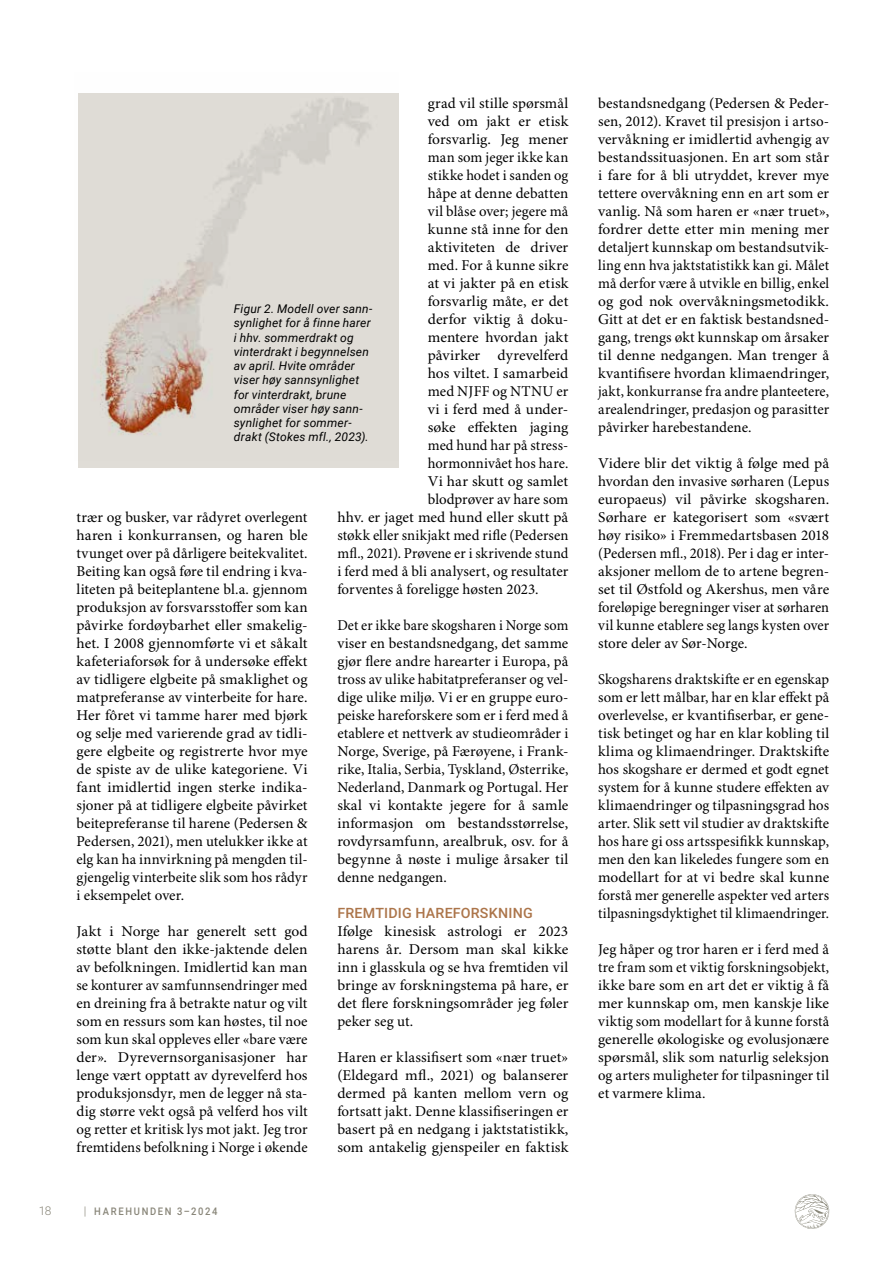
<style>
.page{position:relative;width:893px;height:1263px;background:#fff}
.page>*{position:absolute;margin:0;border:0;box-sizing:border-box;transform-origin:0 0}
.t1{font:15px/18px "Minion Pro";letter-spacing:.005em;color:#000;text-align:justify}
.t2{font:15px/18px "Minion Pro";letter-spacing:.005em;color:#000;text-align:justify;scale:.95 1}
.t3{font:15px "Minion Pro";letter-spacing:.005em;color:#000;scale:.96 1}
.t4{font:500 14.25px "Roboto";letter-spacing:.015em;color:#ac754a}
.t5{font:italic 12px/14.2px "Roboto";letter-spacing:.02em;color:#000}
.t6{font:300 12px "Roboto";color:#898679}
.t7{font:500 10.5px "Roboto";letter-spacing:.18em;color:#898679;scale:.9 1}
.s1{font-weight:300;font-size:12px}
</style>
<div class="page">
<img style="left:78px;top:93px;width:320px;height:368px">
<svg style="left:794px;top:1194px;width:36px;height:35px"></svg>
<p class="t1" style="left:428px;top:95px;width:142px">grad vil stille spørsmål</p>
<p class="t1" style="left:428px;top:113px;width:142px">ved om jakt er etisk</p>
<p class="t1" style="left:428px;top:131px;width:142px">forsvarlig. Jeg mener</p>
<p class="t1" style="left:428px;top:149px;width:142px">man som jeger ikke kan</p>
<p class="t3" style="left:428px;top:166px;width:148px">stikke hodet i sanden og</p>
<p class="t1" style="left:428px;top:185px;width:142px">håpe at denne debatten</p>
<p class="t1" style="left:428px;top:203px;width:142px">vil blåse over; jegere må</p>
<p class="t1" style="left:428px;top:221px;width:142px">kunne stå inne for den</p>
<p class="t1" style="left:428px;top:239px;width:142px">aktiviteten de driver</p>
<p class="t1" style="left:428px;top:257px;width:142px">med. For å kunne sikre</p>
<p class="t1" style="left:428px;top:275px;width:142px">at vi jakter på en etisk</p>
<p class="t1" style="left:428px;top:293px;width:142px">forsvarlig måte, er det</p>
<p class="t1" style="left:428px;top:311px;width:142px">derfor viktig å doku-</p>
<p class="t1" style="left:428px;top:329px;width:142px">mentere hvordan jakt</p>
<p class="t1" style="left:428px;top:347px;width:142px">påvirker dyrevelferd</p>
<p class="t1" style="left:428px;top:365px;width:142px">hos viltet. I samarbeid</p>
<p class="t1" style="left:428px;top:383px;width:142px">med NJFF og NTNU er</p>
<p class="t1" style="left:428px;top:401px;width:142px">vi i ferd med å under-</p>
<p class="t1" style="left:428px;top:419px;width:142px">søke effekten jaging</p>
<p class="t1" style="left:428px;top:437px;width:142px">med hund har på stress-</p>
<p class="t1" style="left:428px;top:455px;width:142px">hormonnivået hos hare.</p>
<p class="t1" style="left:428px;top:473px;width:142px">Vi har skutt og samlet</p>
<p class="t1" style="left:428px;top:491px;width:142px">blodprøver av hare som</p>
<p class="t1" style="left:337px;top:509px;width:233px">hhv. er jaget med hund eller skutt på</p>
<p class="t1" style="left:337px;top:527px;width:233px">støkk eller snikjakt med rifle (Pedersen</p>
<p class="t3" style="left:337px;top:544px;width:242px">mfl., 2021). Prøvene er i skrivende stund</p>
<p class="t1" style="left:337px;top:563px;width:233px">i ferd med å bli analysert, og resultater</p>
<p class="t1" style="left:337px;top:581px;width:203px">forventes å foreligge høsten 2023.</p>
<p class="t2" style="left:337px;top:617px;width:245px">Det er ikke bare skogsharen i Norge som viser en bestandsnedgang, det samme gjør flere andre harearter i Europa, på tross av ulike habitatpreferanser og vel&shy;dige ulike miljø. Vi er en gruppe euro&shy;peiske hareforskere som er i ferd med å etablere et nettverk av studieområder i Norge, Sverige, på Færøyene, i Frank&shy;rike, Italia, Serbia, Tyskland, Østerrike, Nederland, Danmark og Portugal. Her skal vi kontakte jegere for å samle informasjon om bestandsstørrelse, rovdyrsamfunn, arealbruk, osv. for å begynne å nøste i mulige årsaker til denne nedgangen.</p>
<p class="t4" style="left:337px;top:903px;width:197px">FREMTIDIG HAREFORSKNING</p>
<p class="t1" style="left:337px;top:923px;width:233px">Ifølge kinesisk astrologi er 2023 harens år. Dersom man skal kikke inn i glasskula og se hva fremtiden vil bringe av forskningstema på hare, er det flere forskningsområder jeg føler peker seg ut.</p>
<p class="t1" style="left:337px;top:1049px;width:233px">Haren er klassifisert som «nær truet» (Eldegard mfl., 2021) og balanserer dermed på kanten mellom vern og fortsatt jakt. Denne klassifiseringen er basert på en nedgang i jaktstatistikk, som antakelig gjenspeiler en faktisk</p>
<p class="t5" style="left:234px;top:301px;width:140px">Figur 2. Modell over sann&shy;synlighet for å finne harer i hhv. sommerdrakt og vinterdrakt i begynnelsen av april. Hvite områder viser høy sannsynlighet for vinterdrakt, brune områder viser høy sann&shy;synlighet for sommer&shy;drakt (Stokes mfl., 2023).</p>
<p class="t1" style="left:77px;top:509px;width:233px">trær og busker, var rådyret overlegent haren i konkurransen, og haren ble tvunget over på dårligere beitekvalitet.<br>Beiting kan også føre til endring i kva&shy;liteten på beiteplantene bl.a. gjennom produksjon av forsvarsstoffer som kan påvirke fordøybarhet eller smakelig&shy;het. I 2008 gjennomførte vi et såkalt kafeteriaforsøk for å undersøke effekt av tidligere elgbeite på smaklighet og matpreferanse av vinterbeite for hare.<br>Her fôret vi tamme harer med bjørk og selje med varierende grad av tidli&shy;gere elgbeite og registrerte hvor mye de spiste av de ulike kategoriene. Vi fant imidlertid ingen sterke indika&shy;sjoner på at tidligere elgbeite påvirket beitepreferanse til harene (Pedersen &amp; Pedersen, 2021), men utelukker ikke at elg kan ha innvirkning på mengden til&shy;gjengelig vinterbeite slik som hos rådyr i eksempelet over.</p>
<p class="t1" style="left:77px;top:923px;width:233px">Jakt i Norge har generelt sett god støtte blant den ikke-jaktende delen av befolkningen. Imidlertid kan man se konturer av samfunnsendringer med en dreining fra å betrakte natur og vilt som en ressurs som kan høstes, til noe som kun skal oppleves eller «bare være der». Dyrevernsorganisasjoner har lenge vært opptatt av dyrevelferd hos produksjonsdyr, men de legger nå sta&shy;dig større vekt også på velferd hos vilt og retter et kritisk lys mot jakt. Jeg tror fremtidens befolkning i Norge i økende</p>
<p class="t6" style="left:39px;top:1202px;width:14px">18</p>
<p class="t7" style="left:84px;top:1204px;width:150px"><span class="s1">|</span> HAREHUNDEN 3–2024</p>
<p class="t1" style="left:598px;top:95px;width:233px">bestandsnedgang (Pedersen &amp; Peder&shy;sen, 2012). Kravet til presisjon i artso&shy;vervåkning er imidlertid avhengig av bestandssituasjonen. En art som står i fare for å bli utryddet, krever mye tettere overvåkning enn en art som er vanlig. Nå som haren er «nær truet», fordrer dette etter min mening mer detaljert kunnskap om bestandsutvik&shy;ling enn hva jaktstatistikk kan gi. Målet må derfor være å utvikle en billig, enkel og god nok overvåkningsmetodikk.<br>Gitt at det er en faktisk bestandsned&shy;gang, trengs økt kunnskap om årsaker til denne nedgangen. Man trenger å kvantifisere hvordan klimaendringer, jakt, konkurranse fra andre planteetere, arealendringer, predasjon og parasitter påvirker harebestandene.</p>
<p class="t1" style="left:598px;top:455px;width:233px">Videre blir det viktig å følge med på hvordan den invasive sørharen (Lepus europaeus) vil påvirke skogsharen.<br>Sørhare er kategorisert som «svært høy risiko» i Fremmedartsbasen 2018 (Pedersen mfl., 2018). Per i dag er inter&shy;aksjoner mellom de to artene begren&shy;set til Østfold og Akershus, men våre foreløpige beregninger viser at sørharen vil kunne etablere seg langs kysten over store deler av Sør-Norge.</p>
<p class="t1" style="left:598px;top:671px;width:233px">Skogsharens draktskifte er en egenskap som er lett målbar, har en klar effekt på overlevelse, er kvantifiserbar, er gene&shy;tisk betinget og har en klar kobling til klima og klimaendringer. Draktskifte hos skogshare er dermed et godt egnet system for å kunne studere effekten av klimaendringer og tilpasningsgrad hos arter. Slik sett vil studier av draktskifte hos hare gi oss artsspesifikk kunnskap, men den kan likeledes fungere som en modellart for at vi bedre skal kunne forstå mer generelle aspekter ved arters tilpasningsdyktighet til klimaendringer.</p>
<p class="t1" style="left:598px;top:941px;width:233px">Jeg håper og tror haren er i ferd med å tre fram som et viktig forskningsobjekt, ikke bare som en art det er viktig å få mer kunnskap om, men kanskje like viktig som modellart for å kunne forstå generelle økologiske og evolusjonære spørsmål, slik som naturlig seleksjon og arters muligheter for tilpasninger til et varmere klima.</p>
</div>
